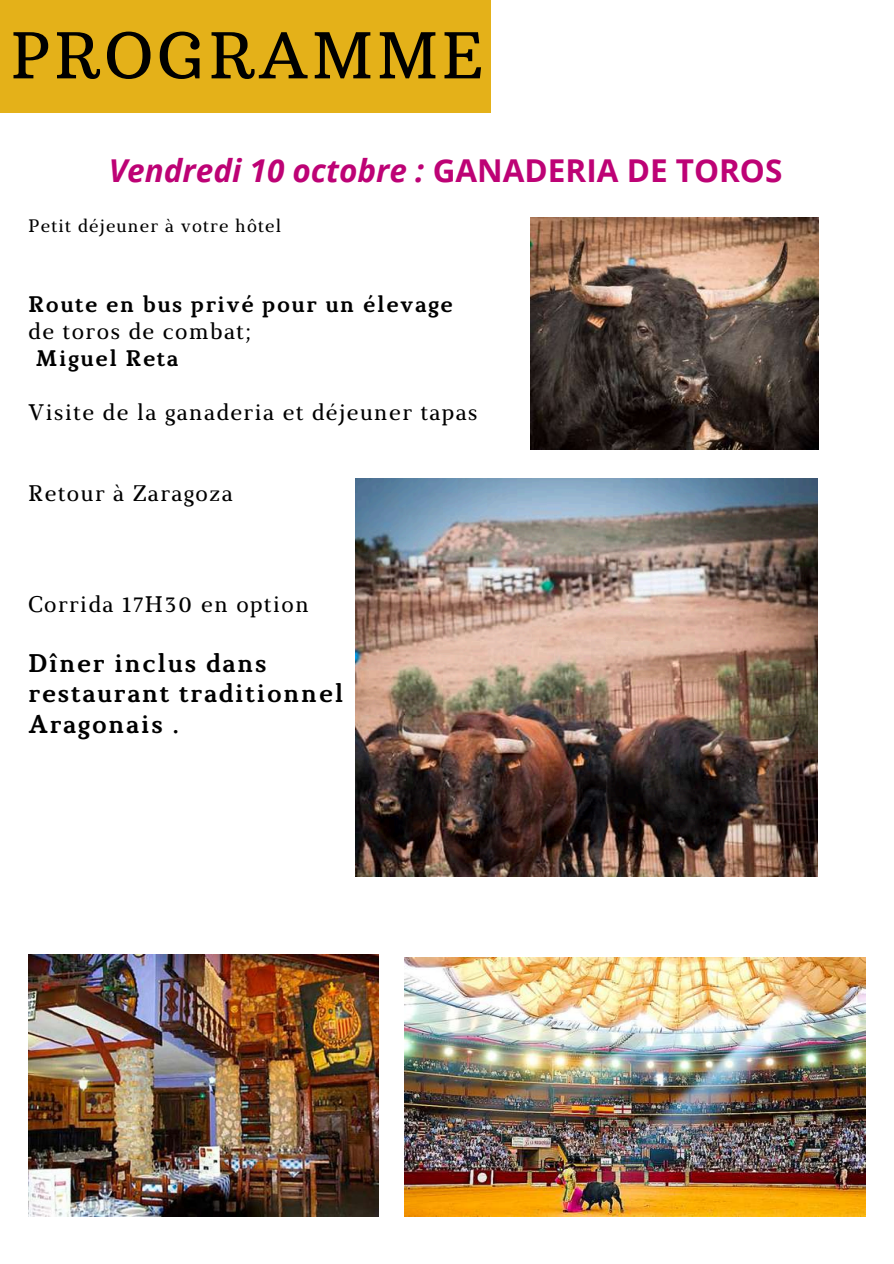
<style>
.page{position:relative;width:894px;height:1264px;background:#fff}
.page>*{position:absolute;margin:0;border:0;box-sizing:border-box;transform-origin:0 0}
.t1{font:63px "Arbutus Slab";letter-spacing:.07em;color:#000}
.t2{font:italic 700 31.5px "Open Sans";color:#bd0275}
.t3{font:700 25.5px/30.3px "Marta";letter-spacing:.07em;color:#000}
.t4{font:22.5px "Marta";letter-spacing:.07em;color:#000}
.t5{font:700 22.5px "Marta";letter-spacing:.07em;color:#000}
.t6{font:18px "Marta";letter-spacing:.07em;color:#000}
.s1{font-style:normal}
</style>
<div class="page">
<div style="left:0;top:0;width:490px;height:112px;background:#e4b119"></div>
<img style="left:355px;top:479px;width:462px;height:397px">
<img style="left:404px;top:957px;width:461px;height:259px">
<img style="left:530px;top:217px;width:288px;height:232px">
<img style="left:29px;top:954px;width:349px;height:262px">
<h1 class="t1" style="left:11px;top:17px;width:473px">PROGRAMME</h1>
<h2 class="t2" style="left:109px;top:148px;width:675px">Vendredi 10 octobre : <span class="s1">GANADERIA DE TOROS</span></h2>
<p class="t6" style="left:29px;top:218px;width:254px">Petit déjeuner à votre hôtel</p>
<p class="t5" style="left:29px;top:295px;width:425px">Route en bus privé pour un élevage</p>
<p class="t4" style="left:29px;top:322px;width:223px">de toros de combat;</p>
<p class="t5" style="left:36px;top:349px;width:144px">Miguel Reta</p>
<p class="t4" style="left:29px;top:403px;width:450px">Visite de la ganaderia et déjeuner tapas</p>
<p class="t4" style="left:29px;top:484px;width:205px">Retour à Zaragoza</p>
<p class="t4" style="left:29px;top:595px;width:282px">Corrida 17H30 en option</p>
<p class="t3" style="left:29px;top:650px;width:316px">Dîner inclus dans restaurant traditionnel<br>Aragonais .</p>
</div>
